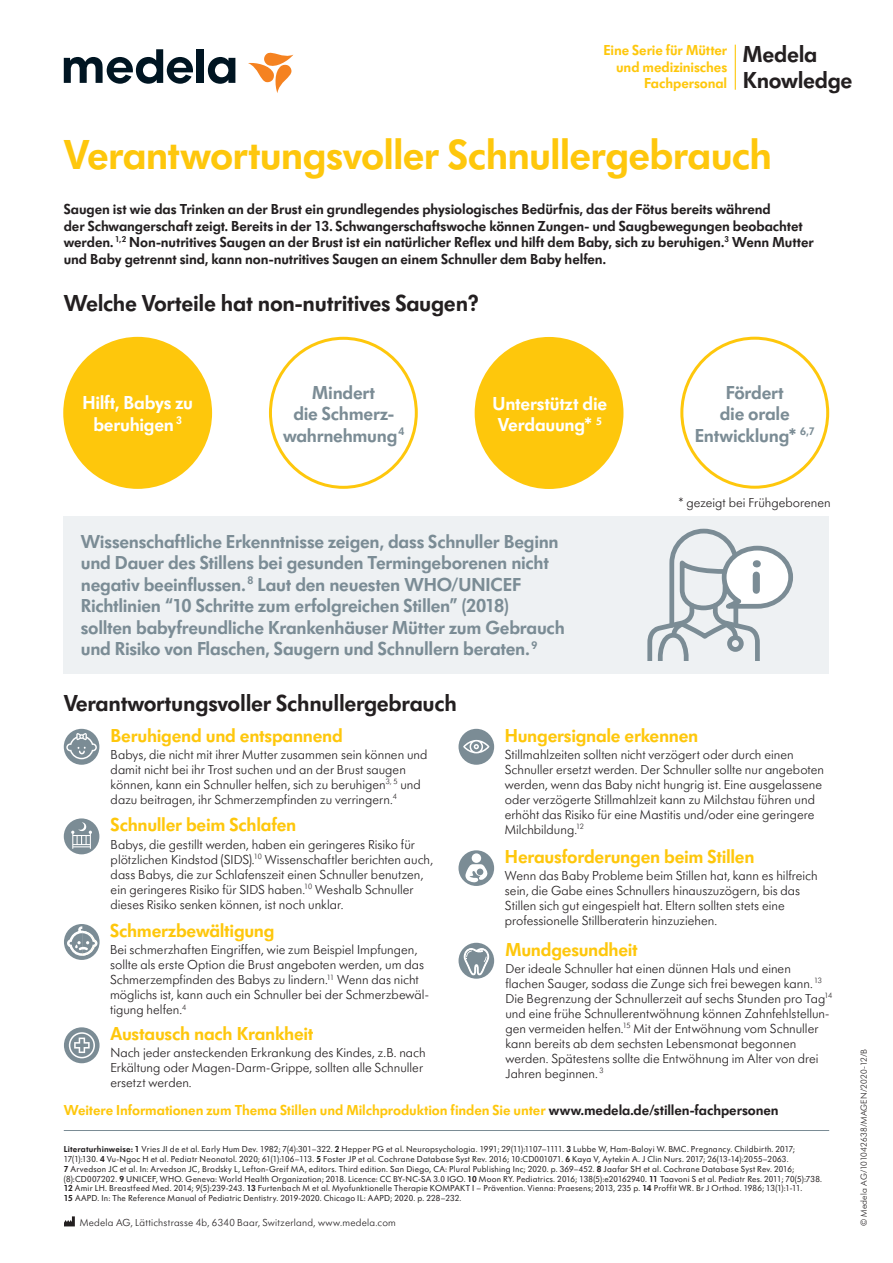
<style>
.page{position:relative;width:893px;height:1263px;background:#fff}
.page>*{position:absolute;margin:0;border:0;box-sizing:border-box;transform-origin:0 0}
.t1{font:600 43.5px "Futura SB Medela";letter-spacing:-.02em;color:#fec70c}
.t2{font:600 24px/26.4px "Futura SB Medela";letter-spacing:-.01em;color:#231f20}
.t3{font:600 19.5px/21.5px "Futura SB Medela";letter-spacing:-.015em;color:#7b8c95;text-align:center}
.t4{font:600 19.5px "Futura SB Medela";letter-spacing:-.015em;color:#fec70c}
.t5{font:600 19.5px/21.5px "Futura SB Medela";letter-spacing:-.015em;color:#fff;text-align:center}
.t6{font:600 15px/16.5px "Futura SB Medela";letter-spacing:-.005em;color:#231f20}
.t7{font:600 15px/16.5px "Futura SB Medela";letter-spacing:-.005em;color:#fec70c;text-align:right}
.t8{font:300 13.5px/15px "Futura SB Medela";color:#231f20}
.t9{font:300 10.5px "Futura SB Medela";letter-spacing:.02em;color:#231f20}
.t10{font:9px/9.9px "Futura SB Medela";letter-spacing:.02em;color:#231f20}
.t11{font:300 9px "Futura SB Medela";letter-spacing:.025em;color:#231f20}
.s1{color:#231f20}
.s2{font-weight:600}
</style>
<div class="page">
<hr style="left:735px;top:45px;width:1px;height:45px;background:#fec70c">
<svg style="left:64px;top:1216px;width:11px;height:10px"></svg>
<hr style="left:64px;top:1130px;width:765px;height:1px;background:#7b8c95">
<div style="left:197px;top:49px;width:7px;height:34px;background:#001522"></div>
<svg style="left:208px;top:57px;width:27px;height:27px"></svg>
<svg style="left:64px;top:49px;width:129px;height:35px"></svg>
<svg style="left:248px;top:52px;width:45px;height:41px"></svg>
<div style="left:64px;top:729px;width:35px;height:36px;background:#7b8c95;border-radius:50%"></div>
<svg style="left:66px;top:733px;width:31px;height:26px"></svg>
<div style="left:459px;top:729px;width:35px;height:36px;background:#7b8c95;border-radius:50%"></div>
<svg style="left:463px;top:740px;width:26px;height:13px"></svg>
<div style="left:458px;top:850px;width:36px;height:36px;background:#7b8c95;border-radius:50%"></div>
<div style="left:472px;top:853px;width:9px;height:10px;background:#fff;border-radius:50%"></div>
<svg style="left:465px;top:864px;width:23px;height:18px"></svg>
<div style="left:64px;top:924px;width:36px;height:36px;background:#7b8c95;border-radius:50%"></div>
<svg style="left:66px;top:926px;width:32px;height:30px"></svg>
<div style="left:459px;top:943px;width:35px;height:36px;background:#7b8c95;border-radius:50%"></div>
<svg style="left:464px;top:948px;width:25px;height:27px"></svg>
<div style="left:64px;top:818px;width:35px;height:36px;background:#7b8c95;border-radius:50%"></div>
<svg style="left:71px;top:822px;width:21px;height:27px"></svg>
<div style="left:64px;top:1027px;width:36px;height:36px;background:#7b8c95;border-radius:50%"></div>
<svg style="left:69px;top:1032px;width:26px;height:26px"></svg>
<div style="left:63px;top:337px;width:149px;height:152px;background:#fec70c;border-radius:50%"></div>
<div style="left:269px;top:337px;width:149px;height:152px;border:3px solid #fec70c;border-radius:50%"></div>
<div style="left:475px;top:337px;width:148px;height:152px;background:#fec70c;border-radius:50%"></div>
<div style="left:64px;top:516px;width:765px;height:158px;background:#eef1f3"></div>
<svg style="left:647px;top:529px;width:146px;height:132px"></svg>
<div style="left:680px;top:337px;width:149px;height:152px;border:3px solid #fec70c;border-radius:50%"></div>
<p class="t7" style="left:603px;top:42px;width:125px">Eine Serie für Mütter und medizinisches<br>Fachpersonal</p>
<h2 class="t2" style="left:743px;top:40px;width:111px">Medela<br>Knowledge</h2>
<h1 class="t1" style="left:64px;top:129px;width:710px">Verantwortungsvoller Schnullergebrauch</h1>
<p class="t6" style="left:64px;top:201px;width:751px">Saugen ist wie das Trinken an der Brust ein grundlegendes physiologisches Bedürfnis, das der Fötus bereits während<br>der Schwangerschaft zeigt. Bereits in der 13. Schwangerschaftswoche können Zungen- und Saugbewegungen beobachtet werden. <sup>1,2</sup> Non-nutritives Saugen an der Brust ist ein natürlicher Reflex und hilft dem Baby, sich zu beruhigen.<sup>3</sup> Wenn Mutter und Baby getrennt sind, kann non-nutritives Saugen an einem Schnuller dem Baby helfen.</p>
<h2 class="t2" style="left:64px;top:290px;width:417px">Welche Vorteile hat non-nutritives Saugen?</h2>
<h3 class="t5" style="left:82px;top:392px;width:112px">Hilft, Babys zu beruhigen <sup>3</sup></h3>
<h3 class="t3" style="left:283px;top:382px;width:123px">Mindert<br>die Schmerz&shy;wahrnehmung<sup>4</sup></h3>
<h3 class="t5" style="left:493px;top:392px;width:116px;text-align:left">Unterstützt die<br>Verdauung* <sup>5</sup></h3>
<p class="t3" style="left:81px;top:531px;width:486px;text-align:left">Wissenschaftliche Erkenntnisse zeigen, dass Schnuller Beginn und Dauer des Stillens bei gesunden Termingeborenen nicht negativ beeinflussen. <sup>8</sup> Laut den neuesten WHO/UNICEF Richtlinien “10 Schritte zum erfolgreichen Stillen” (2018) sollten babyfreundliche Krankenhäuser Mütter zum Gebrauch und Risiko von Flaschen, Saugern und Schnullern beraten. <sup>9</sup></p>
<h3 class="t3" style="left:695px;top:382px;width:122px">Fördert<br>die orale<br>Entwicklung* <sup>6,7</sup></h3>
<p class="t8" style="left:678px;top:495px;width:154px">* gezeigt bei Frühgeborenen</p>
<h2 class="t2" style="left:64px;top:689px;width:395px">Verantwortungsvoller Schnullergebrauch</h2>
<h3 class="t4" style="left:111px;top:724px;width:234px">Beruhigend und entspannend</h3>
<p class="t8" style="left:111px;top:747px;width:318px">Babys, die nicht mit ihrer Mutter zusammen sein können und damit nicht bei ihr Trost suchen und an der Brust saugen können, kann ein Schnuller helfen, sich zu beruhigen<sup>3,</sup> <sup>5</sup> und dazu beitragen, ihr Schmerzempfinden zu verringern.<sup>4</sup></p>
<h3 class="t4" style="left:505px;top:724px;width:195px">Hungersignale erkennen</h3>
<p class="t8" style="left:505px;top:747px;width:321px">Stillmahlzeiten sollten nicht verzögert oder durch einen Schnuller ersetzt werden. Der Schnuller sollte nur angeboten werden, wenn das Baby nicht hungrig ist. Eine ausgelassene oder verzögerte Stillmahlzeit kann zu Milchstau führen und erhöht das Risiko für eine Mastitis und/oder eine geringere Milchbildung.<sup>12</sup></p>
<h3 class="t4" style="left:505px;top:845px;width:251px">Herausforderungen beim Stillen</h3>
<p class="t8" style="left:505px;top:868px;width:314px">Wenn das Baby Probleme beim Stillen hat, kann es hilfreich sein, die Gabe eines Schnullers hinauszuzögern, bis das Stillen sich gut eingespielt hat. Eltern sollten stets eine professionelle Stillberaterin hinzuziehen.</p>
<h3 class="t4" style="left:111px;top:813px;width:187px">Schnuller beim Schlafen</h3>
<p class="t8" style="left:111px;top:836px;width:324px">Babys, die gestillt werden, haben ein geringeres Risiko für plötzlichen Kindstod (SIDS).<sup>10</sup> Wissenschaftler berichten auch, dass Babys, die zur Schlafenszeit einen Schnuller benutzen, ein geringeres Risiko für SIDS haben.<sup>10</sup> Weshalb Schnuller dieses Risiko senken können, ist noch unklar.</p>
<h3 class="t4" style="left:110px;top:919px;width:166px">Schmerzbewältigung</h3>
<p class="t8" style="left:110px;top:942px;width:320px">Bei schmerzhaften Eingriffen, wie zum Beispiel Impfungen, sollte als erste Option die Brust angeboten werden, um das Schmerzempfinden des Babys zu lindern.<sup>11</sup> Wenn das nicht möglichs ist, kann auch ein Schnuller bei der Schmerzbewäl&shy;tigung helfen.<sup>4</sup></p>
<h3 class="t4" style="left:505px;top:938px;width:134px">Mundgesundheit</h3>
<p class="t8" style="left:505px;top:961px;width:328px">Der ideale Schnuller hat einen dünnen Hals und einen flachen Sauger, sodass die Zunge sich frei bewegen kann. <sup>13<br></sup>Die Begrenzung der Schnullerzeit auf sechs Stunden pro Tag<sup>14 </sup>und eine frühe Schnullerentwöhnung können Zahnfehlstellun&shy;gen vermeiden helfen.<sup>15</sup> Mit der Entwöhnung vom Schnuller kann bereits ab dem sechsten Lebensmonat begonnen werden. Spätestens sollte die Entwöhnung im Alter von drei Jahren beginnen. <sup>3</sup></p>
<h3 class="t4" style="left:110px;top:1022px;width:205px">Austausch nach Krankheit</h3>
<p class="t8" style="left:110px;top:1045px;width:317px">Nach jeder ansteckenden Erkrankung des Kindes, z.B. nach<br>Erkältung oder Magen-Darm-Grippe, sollten alle Schnuller ersetzt werden.</p>
<p class="t7" style="left:64px;top:1102px;width:716px">Weitere Informationen zum Thema Stillen und Milchproduktion finden Sie unter <span class="s1">www.medela.de/stillen-fachpersonen</span></p>
<p class="t10" style="left:64px;top:1144px;width:760px"><span class="s2">Literaturhinweise: 1</span> Vries JI de et al. Early Hum Dev. 1982; 7(4):301–322. <span class="s2">2</span> Hepper PG et al. Neuropsychologia. 1991; 29(11):1107–1111. <span class="s2">3</span> Lubbe W, Ham-Baloyi W. BMC. Pregnancy. Childbirth. 2017; 17(1):130. <span class="s2">4</span> Vu-Ngoc H et al. Pediatr Neonatol. 2020; 61(1):106–113. <span class="s2">5</span> Foster JP et al. Cochrane Database Syst Rev. 2016; 10:CD001071. <span class="s2">6</span> Kaya V, Aytekin A. J Clin Nurs. 2017; 26(13-14):2055–2063.<br><span class="s2">7</span> Arvedson JC et al. In: Arvedson JC, Brodsky L, Lefton-Greif MA, editors. Third edition. San Diego, CA: Plural Publishing Inc; 2020. p. 369–452. <span class="s2">8</span> Jaafar SH et al. Cochrane Database Syst Rev. 2016; (8):CD007202. <span class="s2">9</span> UNICEF, WHO. Geneva: World Health Organization; 2018. Licence: CC BY-NC-SA 3.0 IGO. <span class="s2">10</span> Moon RY. Pediatrics. 2016; 138(5):e20162940. <span class="s2">11</span> Taavoni S et al. Pediatr Res. 2011; 70(5):738.<br><span class="s2">12</span> Amir LH. Breastfeed Med. 2014; 9(5):239-243. <span class="s2">13</span> Furtenbach M et al. Myofunktionelle Therapie KOMPAKT I – Prävention. Vienna: Praesens; 2013, 235 p. <span class="s2">14</span> Proffit WR. Br J Orthod. 1986; 13(1):1-11.<br><span class="s2">15</span> AAPD. In: The Reference Manual of Pediatric Dentistry. 2019-2020. Chicago IL: AAPD; 2020. p. 228–232.</p>
<p class="t9" style="left:80px;top:1216px;width:318px">Medela AG, Lättichstrasse 4b, 6340 Baar, Switzerland, www.medela.com</p>
<p class="t11" style="left:858px;top:1226px;width:179px;rotate:-90deg">© Medela AG/101042638/MAGEN/2020-12/B</p>
</div>
